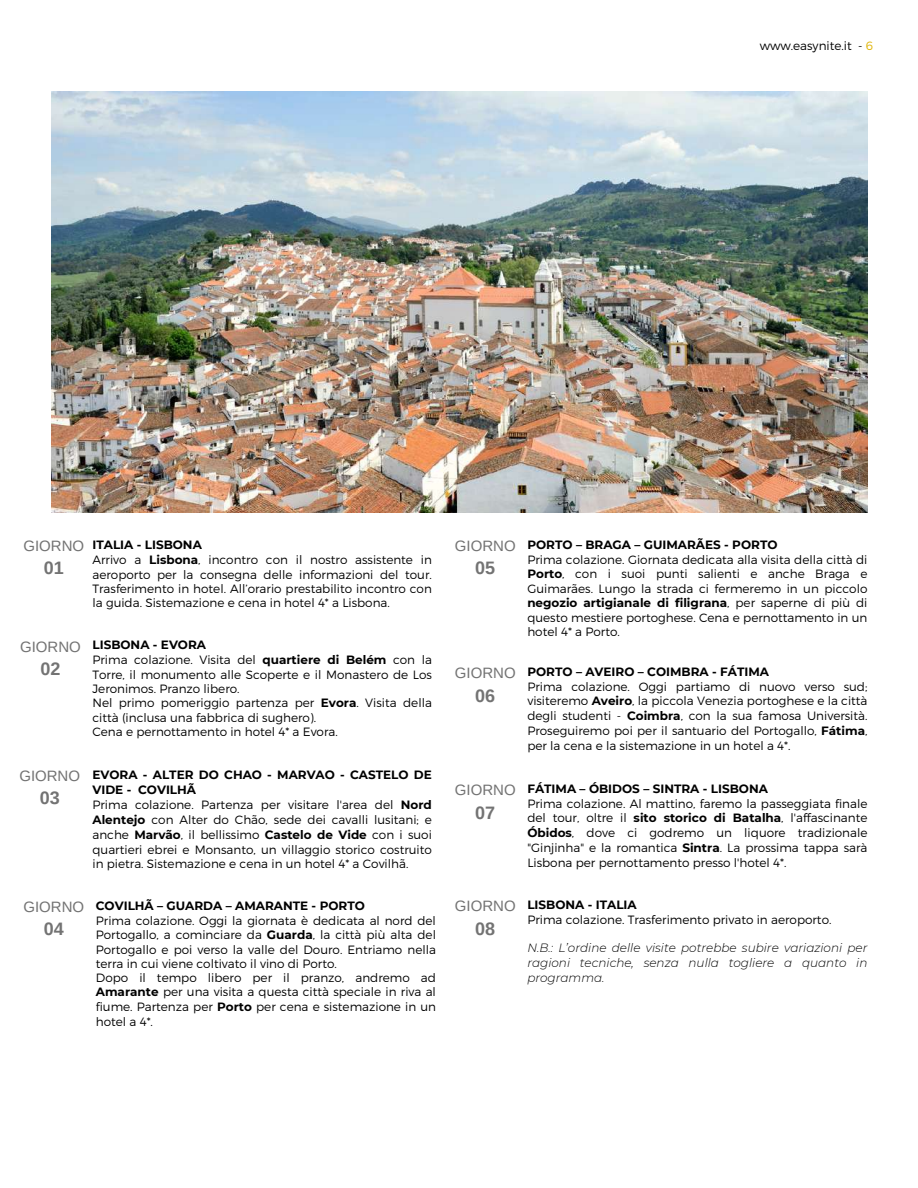
<style>
.page{position:relative;width:918px;height:1188px;background:#fff}
.page>*{position:absolute;margin:0;border:0;box-sizing:border-box;transform-origin:0 0}
.t1{font:700 18px "Arimo";color:#737373}
.t2{font:15px "Arimo";color:#737373}
.t3{font:300 12px/14.4px "Montserrat";color:#000}
.t4{font:700 12px "Montserrat";color:#000}
.t5{font:italic 300 12px/15px "Montserrat";color:#000;text-align:justify}
.s1{color:#dfb300}
.s2{font-weight:700}
</style>
<div class="page">
<img style="left:52px;top:92px;width:815px;height:421px">
<p class="t3" style="left:760px;top:38px;width:115px">www.easynite.it - <span class="s1">6</span></p>
<p class="t2" style="left:23px;top:538px;width:62px">GIORNO</p>
<h1 class="t1" style="left:44px;top:558px;width:22px">01</h1>
<p class="t3" style="left:92px;top:537px;width:341px"><span class="s2">ITALIA - LISBONA<br></span>Arrivo a <span class="s2">Lisbona</span>, incontro con il nostro assistente in aeroporto per la consegna delle informazioni del tour.<br>Trasferimento in hotel. All’orario prestabilito incontro con la guida. Sistemazione e cena in hotel 4* a Lisbona.</p>
<p class="t2" style="left:455px;top:538px;width:62px">GIORNO</p>
<h1 class="t1" style="left:475px;top:558px;width:22px">05</h1>
<p class="t4" style="left:527px;top:537px;width:252px">PORTO – BRAGA – GUIMARÃES - PORTO</p>
<p class="t3" style="left:527px;top:552px;width:342px;text-align:justify">Prima colazione. Giornata dedicata alla visita della città di <span class="s2">Porto</span>, con i suoi punti salienti e anche Braga e Guimarães. Lungo la strada ci fermeremo in un piccolo <span class="s2">negozio artigianale di filigrana</span>, per saperne di più di questo mestiere portoghese. Cena e pernottamento in un hotel 4* a Porto.</p>
<p class="t2" style="left:20px;top:638px;width:62px">GIORNO</p>
<h1 class="t1" style="left:40px;top:658px;width:22px">02</h1>
<p class="t3" style="left:92px;top:637px;width:341px"><span class="s2">LISBONA - EVORA<br></span>Prima colazione. Visita del <span class="s2">quartiere di Belém</span> con la Torre, il monumento alle Scoperte e il Monastero de Los Jeronimos. Pranzo libero.<br>Nel primo pomeriggio partenza per <span class="s2">Evora</span>. Visita della città (inclusa una fabbrica di sughero).<br>Cena e pernottamento in hotel 4* a Evora.</p>
<p class="t2" style="left:455px;top:665px;width:62px">GIORNO</p>
<h1 class="t1" style="left:475px;top:685px;width:22px">06</h1>
<p class="t4" style="left:527px;top:665px;width:243px">PORTO – AVEIRO – COIMBRA - FÁTIMA</p>
<p class="t3" style="left:527px;top:679px;width:342px;text-align:justify">Prima colazione. Oggi partiamo di nuovo verso sud; visiteremo <span class="s2">Aveiro</span>, la piccola Venezia portoghese e la città degli studenti - <span class="s2">Coimbra</span>, con la sua famosa Università.<br>Proseguiremo poi per il santuario del Portogallo, <span class="s2">Fátima</span>, per la cena e la sistemazione in un hotel a 4*.</p>
<p class="t2" style="left:19px;top:767px;width:62px">GIORNO</p>
<h1 class="t1" style="left:40px;top:788px;width:22px">03</h1>
<p class="t3" style="left:92px;top:766px;width:341px;line-height:14.9px"><span class="s2">EVORA - ALTER DO CHAO - MARVAO - CASTELO DE VIDE - COVILHÃ<br></span>Prima colazione. Partenza per visitare l'area del <span class="s2">Nord Alentejo</span> con Alter do Chão, sede dei cavalli lusitani; e anche <span class="s2">Marvão</span>, il bellissimo <span class="s2">Castelo de Vide</span> con i suoi quartieri ebrei e Monsanto, un villaggio storico costruito in pietra. Sistemazione e cena in un hotel 4* a Covilhã.</p>
<p class="t2" style="left:455px;top:782px;width:62px">GIORNO</p>
<h1 class="t1" style="left:475px;top:802px;width:22px">07</h1>
<p class="t4" style="left:527px;top:782px;width:242px">FÁTIMA – ÓBIDOS – SINTRA - LISBONA</p>
<p class="t3" style="left:527px;top:796px;width:342px;text-align:justify">Prima colazione. Al mattino, faremo la passeggiata finale del tour, oltre il <span class="s2">sito storico di Batalha</span>, l'affascinante <span class="s2">Óbidos</span>, dove ci godremo un liquore tradizionale "Ginjinha" e la romantica <span class="s2">Sintra</span>. La prossima tappa sarà Lisbona per pernottamento presso l'hotel 4*.</p>
<p class="t2" style="left:23px;top:898px;width:62px">GIORNO</p>
<h1 class="t1" style="left:44px;top:919px;width:22px">04</h1>
<p class="t4" style="left:96px;top:898px;width:271px">COVILHÃ – GUARDA – AMARANTE - PORTO</p>
<p class="t3" style="left:96px;top:913px;width:342px">Prima colazione. Oggi la giornata è dedicata al nord del Portogallo, a cominciare da <span class="s2">Guarda</span>, la città più alta del Portogallo e poi verso la valle del Douro. Entriamo nella terra in cui viene coltivato il vino di Porto.<br>Dopo il tempo libero per il pranzo, andremo ad <span class="s2">Amarante</span> per una visita a questa città speciale in riva al fiume. Partenza per <span class="s2">Porto</span> per cena e sistemazione in un hotel a 4*.</p>
<p class="t2" style="left:455px;top:898px;width:62px">GIORNO</p>
<h1 class="t1" style="left:475px;top:918px;width:22px">08</h1>
<p class="t4" style="left:527px;top:898px;width:111px">LISBONA - ITALIA</p>
<p class="t3" style="left:527px;top:912px;width:306px">Prima colazione. Trasferimento privato in aeroporto.</p>
<p class="t5" style="left:527px;top:941px;width:342px">N.B.: L’ordine delle visite potrebbe subire variazioni per ragioni tecniche, senza nulla togliere a quanto in programma.</p>
</div>
